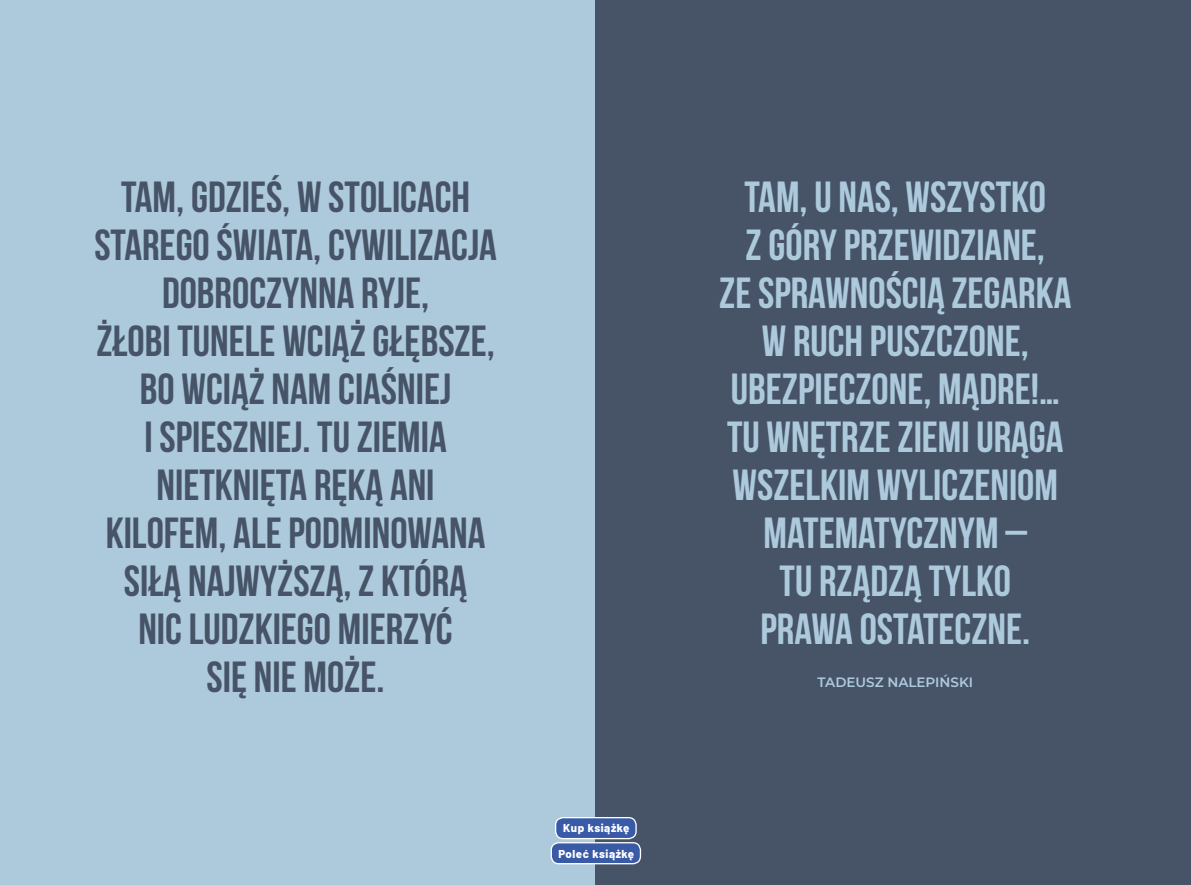
<style>
.page{position:relative;width:1191px;height:885px;background:#fff}
.page>*{position:absolute;margin:0;border:0;box-sizing:border-box;transform-origin:0 0}
.t1{font:700 43.5px/48px "Bebas Neue";color:#475468;text-align:center}
.t2{font:700 43.5px/48px "Bebas Neue";color:#adcadc;text-align:center}
.t3{font:600 13.5px "Montserrat";color:#adcadc}
.t4{font:800 11.4px "Barlow";letter-spacing:.05em;color:#fff}
</style>
<div class="page">
<div style="left:0;top:0;width:595px;height:884px;background:#adcadc"></div>
<div style="left:595px;top:0;width:596px;height:884px;background:#475468"></div>
<div style="left:551px;top:842px;width:89px;height:21px;background:#395aa7;border-radius:8px"></div>
<div style="left:550px;top:842px;width:91px;height:22px;border:1px solid #fff;border-radius:8px"></div>
<div style="left:555px;top:817px;width:81px;height:21px;background:#395aa7;border-radius:8px"></div>
<div style="left:555px;top:816px;width:82px;height:23px;border:1px solid #fff;border-radius:8px"></div>
<p class="t1" style="left:94px;top:172px;width:404px">TAM, GDZIEŚ, W STOLICACH<br>STAREGO ŚWIATA, CYWILIZACJA<br>DOBROCZYNNA RYJE,<br>ŻŁOBI TUNELE WCIĄŻ GŁĘBSZE,<br>BO WCIĄŻ NAM CIAŚNIEJ<br>I SPIESZNIEJ. TU ZIEMIA<br>NIETKNIĘTA RĘKĄ ANI<br>KILOFEM, ALE PODMINOWANA<br>SIŁĄ NAJWYŻSZĄ, Z KTÓRĄ<br>NIC LUDZKIEGO MIERZYĆ<br>SIĘ NIE MOŻE.</p>
<p class="t2" style="left:719px;top:172px;width:354px">TAM, U NAS, WSZYSTKO<br>Z GÓRY PRZEWIDZIANE,<br>ZE SPRAWNOŚCIĄ ZEGARKA<br>W RUCH PUSZCZONE,<br>UBEZPIECZONE, MĄDRE!…<br>TU WNĘTRZE ZIEMI URĄGA<br>WSZELKIM WYLICZENIOM<br>MATEMATYCZNYM –<br>TU RZĄDZĄ TYLKO<br>PRAWA OSTATECZNE.</p>
<p class="t3" style="left:817px;top:672px;width:157px">TADEUSZ NALEPIŃSKI</p>
<p class="t4" style="left:563px;top:819px;width:68px">Kup książkę</p>
<p class="t4" style="left:558px;top:844px;width:77px">Poleć książkę</p>
</div>
